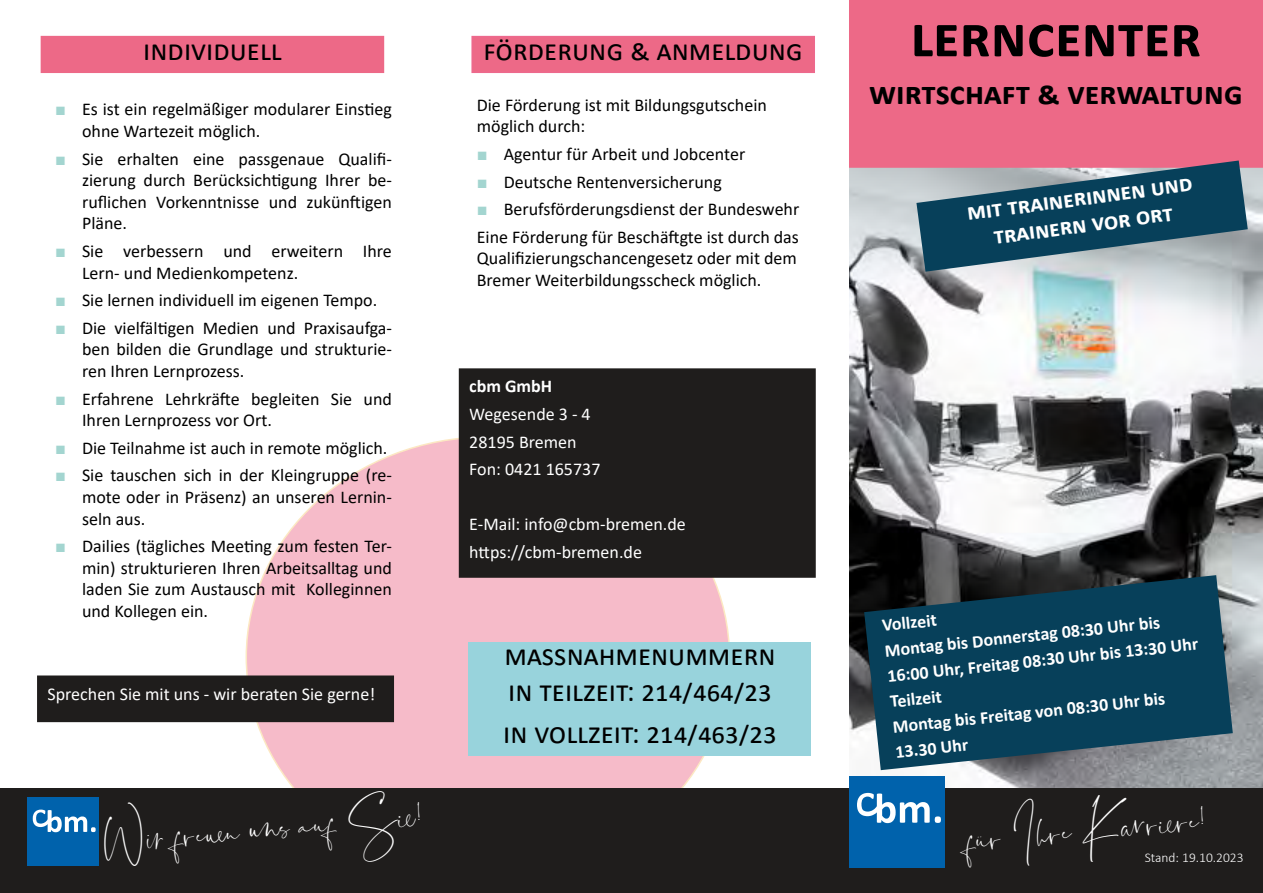
<style>
.page{position:relative;width:1263px;height:893px;background:#fff}
.page>*{position:absolute;margin:0;border:0;box-sizing:border-box;transform-origin:0 0}
.t1{font:700 60px "Calibri";color:#000}
.t2{font:700 33px "Calibri";color:#000}
.t3{font:30px/36px "Calibri";color:#000}
.t4{font:24px "Santorini";color:#fff}
.t5{font:700 24px/27px "Calibri";color:#fff;text-align:center}
.t6{font:18px/21.6px "Calibri";color:#000}
.t7{font:700 18px/25.5px "Calibri";color:#fff}
.t8{font:18px/27.6px "Calibri";color:#fff}
.t9{font:300 13.5px "Calibri";color:#fff}
.s1{font-family:"Arial";color:#a3d5d0}
</style>
<div class="page">
<img style="left:850px;top:168px;width:413px;height:620px">
<div style="left:246px;top:437px;width:483px;height:440px;background:#f6bbc9;border-radius:50%"></div>
<div style="left:0;top:788px;width:1263px;height:105px;background:#1f1d1c"></div>
<div style="left:42px;top:681px;width:347px;height:36px;background:#1f1d1c"></div>
<div style="left:37px;top:675px;width:357px;height:47px;border:10px solid #1f1d1c"></div>
<div style="left:464px;top:374px;width:346px;height:198px;background:#1f1d1c"></div>
<div style="left:459px;top:368px;width:357px;height:210px;border:10px solid #1f1d1c"></div>
<svg style="left:860px;top:571px;width:377px;height:203px;background:#204b5e"></svg>
<div style="left:41px;top:37px;width:342px;height:35px;background:#ed6987"></div>
<div style="left:41px;top:36px;width:343px;height:37px;border:2px solid #ed6987"></div>
<div style="left:472px;top:37px;width:342px;height:35px;background:#ed6987"></div>
<div style="left:471px;top:36px;width:344px;height:37px;border:2px solid #ed698d"></div>
<div style="left:469px;top:642px;width:342px;height:113px;background:#98d3dc"></div>
<div style="left:849px;top:776px;width:96px;height:91px;background:#0062ac"></div>
<svg style="left:857px;top:793px;width:84px;height:30px"></svg>
<div style="left:27px;top:797px;width:71px;height:68px;background:#0062ac"></div>
<svg style="left:33px;top:810px;width:63px;height:22px"></svg>
<div style="left:849px;top:0;width:414px;height:168px;background:#ed6987"></div>
<svg style="left:913px;top:157px;width:338px;height:118px;background:#597083"></svg>
<h3 class="t3" style="left:143px;top:31px;width:140px">Individuell</h3>
<h3 class="t3" style="left:484px;top:31px;width:321px">Förderung &amp; Anmeldung</h3>
<p class="t6" style="left:82px;top:98px;width:311px;text-indent:-27px"><span class="s1">■</span> Es ist ein regelmäßiger modularer Einstieg ohne Wartezeit möglich.</p>
<p class="t6" style="left:82px;top:147px;width:311px;text-align:justify;text-indent:-27px"><span class="s1">■</span> Sie erhalten eine passgenaue Qualifi&shy;zierung durch Berücksichtigung Ihrer be&shy;ruflichen Vorkenntnisse und zukünftigen Pläne.</p>
<p class="t6" style="left:82px;top:240px;width:311px;text-indent:-27px"><span class="s1">■</span> Sie verbessern und erweitern Ihre<br>Lern- und Medienkompetenz.</p>
<p class="t6" style="left:55px;top:289px;width:324px"><span class="s1">■</span> Sie lernen individuell im eigenen Tempo.</p>
<p class="t6" style="left:82px;top:317px;width:311px;text-align:justify;text-indent:-27px"><span class="s1">■</span> Die vielfältigen Medien und Praxisaufga&shy;ben bilden die Grundlage und strukturie&shy;ren Ihren Lernprozess.</p>
<p class="t6" style="left:82px;top:387px;width:311px;text-indent:-27px"><span class="s1">■</span> Erfahrene Lehrkräfte begleiten Sie und<br>Ihren Lernprozess vor Ort.</p>
<p class="t6" style="left:55px;top:437px;width:334px"><span class="s1">■</span> Die Teilnahme ist auch in remote möglich.</p>
<p class="t6" style="left:82px;top:464px;width:311px;text-align:justify;text-indent:-27px"><span class="s1">■</span> Sie tauschen sich in der Kleingruppe (re&shy;mote oder in Präsenz) an unseren Lernin&shy;seln aus.</p>
<p class="t6" style="left:82px;top:535px;width:311px;text-align:justify;text-indent:-27px"><span class="s1">■</span> Dailies (tägliches Meeting zum festen Ter&shy;min) strukturieren Ihren Arbeitsalltag und laden Sie zum Austausch mit Kolleginnen und Kollegen ein.</p>
<p class="t8" style="left:48px;top:679px;width:329px">Sprechen Sie mit uns - wir beraten Sie gerne!</p>
<p class="t6" style="left:477px;top:94px;width:292px">Die Förderung ist mit Bildungsgutschein möglich durch:</p>
<p class="t6" style="left:477px;top:143px;width:270px"><span class="s1">■</span> Agentur für Arbeit und Jobcenter</p>
<p class="t6" style="left:477px;top:170px;width:247px"><span class="s1">■</span> Deutsche Rentenversicherung</p>
<p class="t6" style="left:477px;top:195px;width:324px;line-height:27.6px"><span class="s1">■</span> Berufsförderungsdienst der Bundeswehr<br>Eine Förderung für Beschäftgte ist durch das</p>
<p class="t6" style="left:477px;top:247px;width:322px">Qualifizierungschancengesetz oder mit dem<br>Bremer Weiterbildungsscheck möglich.</p>
<p class="t7" style="left:469px;top:373px;width:85px">cbm GmbH</p>
<p class="t8" style="left:469px;top:400px;width:133px">Wegesende 3 - 4<br>28195 Bremen<br>Fon: 0421 165737</p>
<p class="t8" style="left:469px;top:510px;width:218px">E-Mail: info@cbm-bremen.de https://cbm-bremen.de</p>
<h3 class="t3" style="left:504px;top:636px;width:269px">MassnahmenummerN i n Tei lzeit: 214/464/23</h3>
<h3 class="t3" style="left:503px;top:714px;width:275px">i n Vollzeit: 214/463/23</h3>
<h1 class="t1" style="left:910px;top:-6px;width:292px">Lerncenter</h1>
<h2 class="t2" style="left:869px;top:69px;width:375px">Wirtschaft &amp; Verwaltung</h2>
<h3 class="t5" style="left:965px;top:198px;width:229px;rotate:-7deg">Mit Trainerinnen und<br>Trainern vor Ort</h3>
<p class="t7" style="left:881px;top:612px;width:314px;rotate:-6deg">Vollzeit<br>Montag bis Donnerstag 08:30 Uhr bis<br>16:00 Uhr, Freitag 08:30 Uhr bis 13:30 Uhr<br>Teilzeit<br>Montag bis Freitag von 08:30 Uhr bis<br>13.30 Uhr</p>
<h3 class="t4" style="left:101px;top:825px;width:323px;rotate:-5deg">Wir freue n un s auf Sie !</h3>
<h3 class="t4" style="left:966px;top:822px;width:239px;rotate:-5deg">für Ihre Kar rie re!</h3>
<p class="t9" style="left:1145px;top:849px;width:100px">Stand: 19.10.2023</p>
</div>
